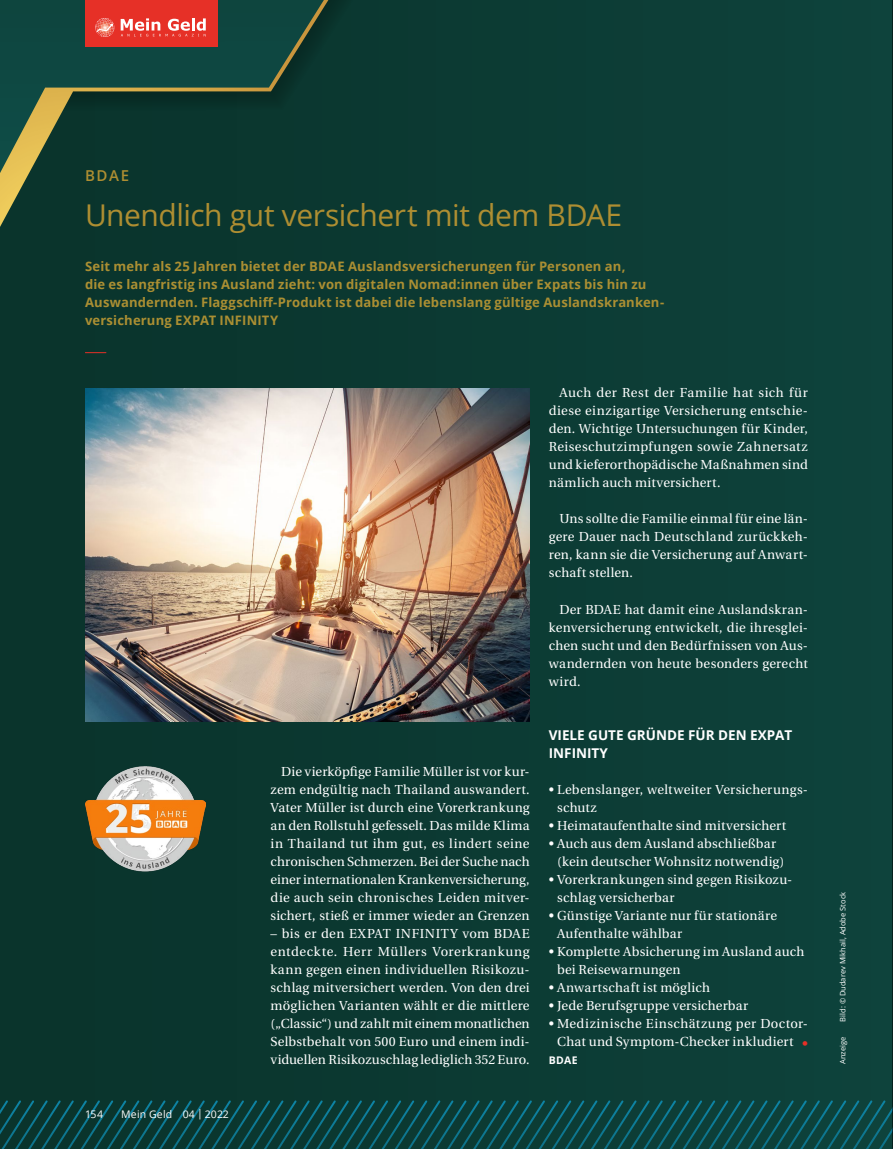
<style>
.page{position:relative;width:893px;height:1149px;background:#fff}
.page>*{position:absolute;margin:0;border:0;box-sizing:border-box;transform-origin:0 0}
.t1{font:30px "Open Sans";letter-spacing:-.015em;color:#ae8e32}
.t2{font:600 15px "Open Sans";color:#ae8e32}
.t3{font:700 13.5px/18px "Open Sans";color:#fff}
.t4{font:13.05px/18px "Heuristica";letter-spacing:.015em;color:#fff;text-align:justify}
.t5{font:700 13.05px/18px "Open Sans";letter-spacing:.015em;color:#ab8f33}
.t6{font:10.5px "Open Sans";letter-spacing:.02em;color:#fff}
.t7{font:700 10.5px "Open Sans";color:#fff}
.t8{font:7.5px "Open Sans";color:#fff}
.s1{font-weight:700;color:#e63027}
</style>
<div class="page">
<div style="left:0;top:0;width:893px;height:1148px;background:#0c3d36"></div>
<svg style="left:0;top:721px;width:892px;height:427px"></svg>
<svg style="left:0;top:0;width:328px;height:227px"></svg>
<div style="left:85px;top:0;width:132px;height:47px;background:#e63027"></div>
<svg style="left:95px;top:18px;width:111px;height:19px"></svg>
<svg style="left:85px;top:352px;width:21px;height:1px"></svg>
<img style="left:85px;top:747px;width:121px;height:139px">
<img style="left:85px;top:388px;width:445px;height:333px">
<hr style="left:892px;top:0;width:1px;height:1148px;background:#000">
<p class="t2" style="left:85px;top:165px;width:46px">BDAE</p>
<h1 class="t1" style="left:85px;top:195px;width:539px">Unendlich gut versichert mit dem BDAE</h1>
<p class="t5" style="left:85px;top:257px;width:581px">Seit mehr als 25 Jahren bietet der BDAE Auslandsversicherungen für Personen an,<br>die es langfristig ins Ausland zieht: von digitalen Nomad:innen über Expats bis hin zu Auswandernden. Flaggschiff-Produkt ist dabei die lebenslang gültige Auslandskranken&shy;versicherung EXPAT INFINITY</p>
<p class="t6" style="left:85px;top:1106px;width:20px">154</p>
<p class="t6" style="left:121px;top:1106px;width:109px">Mein Geld 04 | 2022</p>
<p class="t4" style="left:271px;top:762px;width:261px;text-indent:11px">Die vierköpfige Familie Müller ist vor kur&shy;zem endgültig nach Thailand auswandert.<br>Vater Müller ist durch eine Vorerkrankung an den Rollstuhl gefesselt. Das milde Klima in Thailand tut ihm gut, es lindert seine chronischen Schmerzen. Bei der Suche nach einer internationalen Krankenversicherung, die auch sein chronisches Leiden mitver&shy;sichert, stieß er immer wieder an Grenzen</p>
<p class="t4" style="left:271px;top:924px;width:261px">– bis er den EXPAT INFINITY vom BDAE entdeckte. Herr Müllers Vorerkrankung kann gegen einen individuellen Risikozu&shy;schlag mitversichert werden. Von den drei möglichen Varianten wählt er die mittlere („Classic“) und zahlt mit einem monatlichen Selbstbehalt von 500 Euro und einem indi&shy;viduellen Risikozuschlag lediglich 352 Euro.</p>
<p class="t4" style="left:549px;top:384px;width:261px;text-indent:11px">Auch der Rest der Familie hat sich für diese einzigartige Versicherung entschie&shy;den. Wichtige Untersuchungen für Kinder, Reiseschutzimpfungen sowie Zahnersatz und kieferorthopädische Maßnahmen sind nämlich auch mitversichert.</p>
<p class="t4" style="left:549px;top:510px;width:261px;text-indent:11px">Uns sollte die Familie einmal für eine län&shy;gere Dauer nach Deutschland zurückkeh&shy;ren, kann sie die Versicherung auf Anwart&shy;schaft stellen.</p>
<p class="t4" style="left:549px;top:600px;width:261px;text-indent:11px">Der BDAE hat damit eine Auslandskran&shy;kenversicherung entwickelt, die ihresglei&shy;chen sucht und den Bedürfnissen von Aus&shy;wandernden von heute besonders gerecht wird.</p>
<p class="t3" style="left:549px;top:725px;width:245px">VIELE GUTE GRÜNDE FÜR DEN EXPAT<br>INFINITY</p>
<p class="t4" style="left:557px;top:780px;width:252px;text-indent:-8px">• Lebenslanger, weltweiter Versicherungs&shy;schutz</p>
<p class="t4" style="left:549px;top:816px;width:239px">• Heimataufenthalte sind mitversichert</p>
<p class="t4" style="left:557px;top:834px;width:229px;text-indent:-8px">• Auch aus dem Ausland abschließbar (kein deutscher Wohnsitz notwendig)</p>
<p class="t4" style="left:557px;top:870px;width:237px;text-indent:-8px">• Vorerkrankungen sind gegen Risikozu&shy;schlag versicherbar</p>
<p class="t4" style="left:557px;top:906px;width:222px;text-indent:-8px">• Günstige Variante nur für stationäre<br>Aufenthalte wählbar</p>
<p class="t4" style="left:557px;top:942px;width:249px;text-indent:-8px">• Komplette Absicherung im Ausland auch bei Reisewarnungen</p>
<p class="t4" style="left:549px;top:978px;width:163px">• Anwartschaft ist möglich</p>
<p class="t4" style="left:549px;top:996px;width:201px">• Jede Berufsgruppe versicherbar</p>
<p class="t4" style="left:549px;top:1014px;width:261px;text-align:right">• Medizinische Einschätzung per Doctor-<br>Chat und Symptom-Checker inkludiert <span class="s1">•</span></p>
<p class="t7" style="left:549px;top:1052px;width:30px">BDAE</p>
<p class="t8" style="left:838px;top:1021px;width:131px;rotate:-90deg">Bild: © Dudarev Mikhail, Adobe Stock</p>
<p class="t8" style="left:838px;top:1063px;width:29px;rotate:-90deg">Anzeige</p>
</div>
